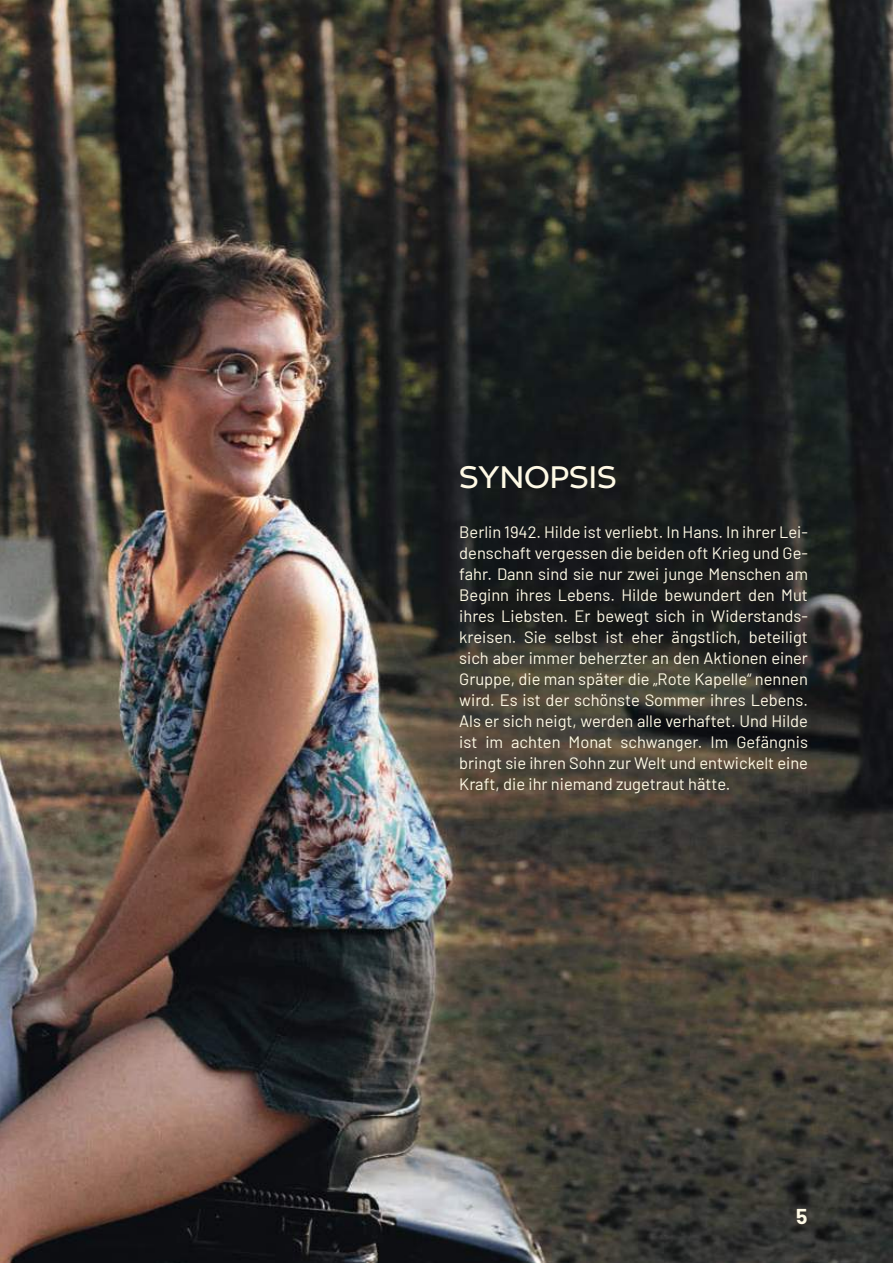
<style>
.page{position:relative;width:893px;height:1263px;background:#fff}
.page>*{position:absolute;margin:0;border:0;box-sizing:border-box;transform-origin:0 0}
.t1{font:33px "Altivo";letter-spacing:-.02em;color:#fffae6}
.t2{font:700 21px "Barlow";color:#fffae6}
.t3{font:16.5px/21px "Barlow";color:#fffae6;text-align:justify}
</style>
<div class="page">
<img style="left:0;top:0;width:893px;height:1263px">
<h1 class="t1" style="left:459px;top:456px;width:159px">SYNOPSIS</h1>
<p class="t3" style="left:459px;top:520px;width:350px">Berlin 1942. Hilde ist verliebt. In Hans. In ihrer Lei&shy;denschaft vergessen die beiden oft Krieg und Ge&shy;fahr. Dann sind sie nur zwei junge Menschen am Beginn ihres Lebens. Hilde bewundert den Mut ihres Liebsten. Er bewegt sich in Widerstands&shy;kreisen. Sie selbst ist eher ängstlich, beteiligt sich aber immer beherzter an den Aktionen einer Gruppe, die man später die „Rote Kapelle“ nennen wird. Es ist der schönste Sommer ihres Lebens.<br>Als er sich neigt, werden alle verhaftet. Und Hilde ist im achten Monat schwanger. Im Gefängnis bringt sie ihren Sohn zur Welt und entwickelt eine Kraft, die ihr niemand zugetraut hätte.</p>
<p class="t2" style="left:796px;top:1201px;width:13px">5</p>
</div>
